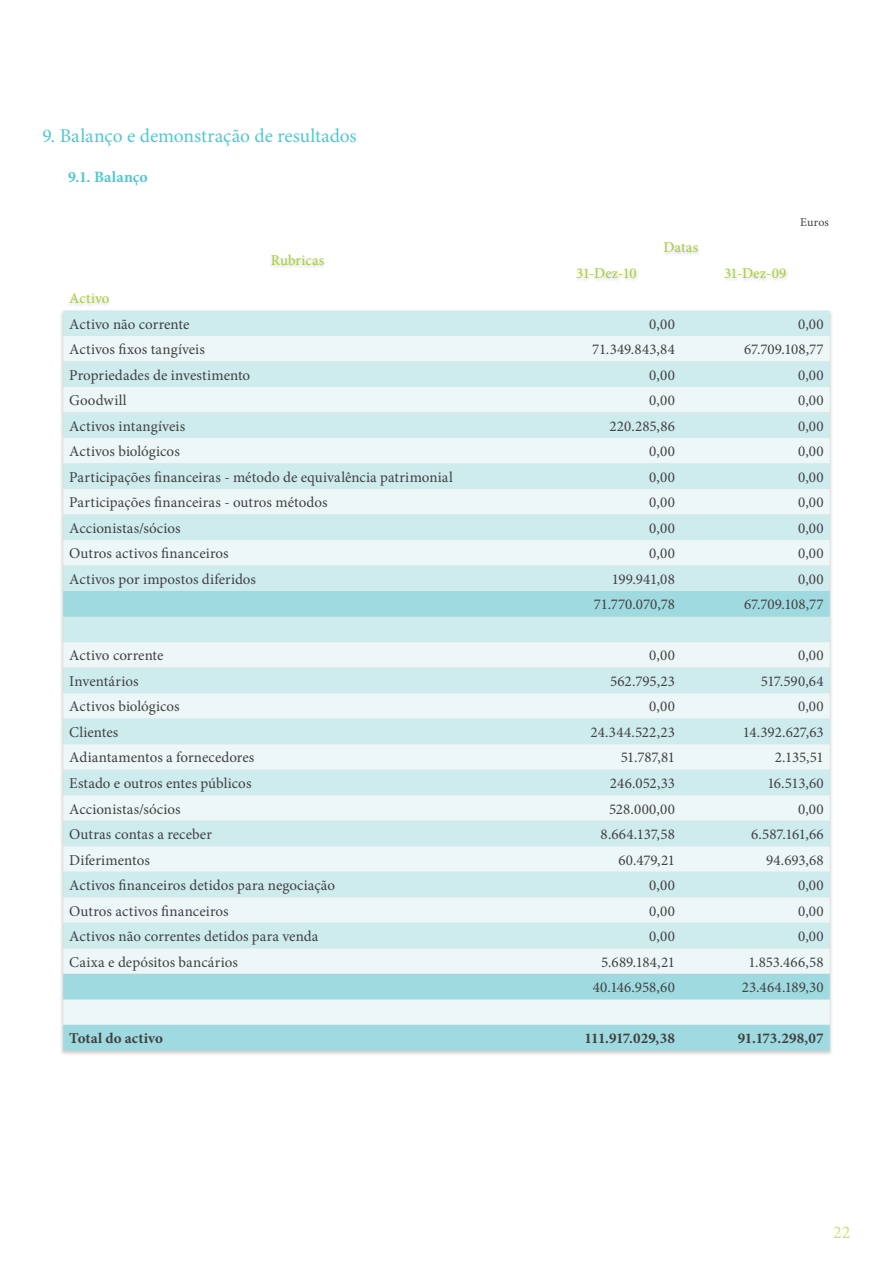
<style>
.page{position:relative;width:893px;height:1263px;background:#fff}
.page>*{position:absolute;margin:0;border:0;box-sizing:border-box;transform-origin:0 0}
.t1{font:19.5px "Minion Pro";letter-spacing:-.005em;color:#56c5d0}
.t2{font:18px "Minion Pro";color:#c8df88}
.t3{font:700 15.75px "Minion Pro";letter-spacing:.005em;color:#56c5d0}
.t4{font:15px "Minion Pro";letter-spacing:.005em;color:#414042}
.t5{font:15px "Minion Pro";letter-spacing:.005em;color:#a6ce39}
.t6{font:700 15px "Minion Pro";letter-spacing:.005em;color:#414042}
.t7{font:700 15px "Minion Pro";letter-spacing:-.03em;color:#414042}
.t8{font:15px "Minion Pro";letter-spacing:-.015em;color:#414042}
.t9{font:12px "Minion Pro";letter-spacing:.01em;color:#414042}
</style>
<div class="page">
<div style="left:60px;top:240px;width:773px;height:816px;background:#000;opacity:.2"></div>
<div style="left:63px;top:310px;width:767px;height:26px;background:#ceebee"></div>
<svg style="left:63px;top:336px;width:767px;height:255px"></svg>
<svg style="left:63px;top:591px;width:767px;height:459px"></svg>
<h1 class="t1" style="left:43px;top:122px;width:316px">9. Balanço e demonstração de resultados</h1>
<p class="t3" style="left:68px;top:165px;width:81px">9.1. Balanço</p>
<p class="t5" style="left:271px;top:250px;width:55px">Rubricas</p>
<p class="t5" style="left:663px;top:237px;width:36px">Datas</p>
<p class="t5" style="left:576px;top:263px;width:62px">31-Dez-10</p>
<p class="t5" style="left:724px;top:263px;width:64px">31-Dez-09</p>
<p class="t9" style="left:800px;top:214px;width:30px">Euros</p>
<p class="t5" style="left:69px;top:288px;width:42px">Activo</p>
<p class="t4" style="left:69px;top:314px;width:122px">Activo não corrente</p>
<p class="t4" style="left:649px;top:314px;width:27px">0,00</p>
<p class="t4" style="left:798px;top:314px;width:27px">0,00</p>
<p class="t4" style="left:69px;top:339px;width:137px">Activos fixos tangíveis</p>
<p class="t4" style="left:592px;top:339px;width:84px">71.349.843,84</p>
<p class="t4" style="left:744px;top:339px;width:81px">67.709.108,77</p>
<p class="t4" style="left:69px;top:365px;width:182px">Propriedades de investimento</p>
<p class="t4" style="left:649px;top:365px;width:27px">0,00</p>
<p class="t4" style="left:798px;top:365px;width:27px">0,00</p>
<p class="t4" style="left:69px;top:390px;width:59px">Goodwill</p>
<p class="t4" style="left:649px;top:390px;width:27px">0,00</p>
<p class="t4" style="left:798px;top:390px;width:27px">0,00</p>
<p class="t4" style="left:69px;top:416px;width:117px">Activos intangíveis</p>
<p class="t4" style="left:610px;top:416px;width:67px">220.285,86</p>
<p class="t4" style="left:798px;top:416px;width:27px">0,00</p>
<p class="t4" style="left:69px;top:441px;width:112px">Activos biológicos</p>
<p class="t4" style="left:649px;top:441px;width:27px">0,00</p>
<p class="t4" style="left:798px;top:441px;width:27px">0,00</p>
<p class="t4" style="left:69px;top:467px;width:385px">Participações financeiras - método de equivalência patrimonial</p>
<p class="t4" style="left:649px;top:467px;width:27px">0,00</p>
<p class="t4" style="left:798px;top:467px;width:27px">0,00</p>
<p class="t4" style="left:69px;top:492px;width:260px">Participações financeiras - outros métodos</p>
<p class="t4" style="left:649px;top:492px;width:27px">0,00</p>
<p class="t4" style="left:798px;top:492px;width:27px">0,00</p>
<p class="t4" style="left:69px;top:518px;width:113px">Accionistas/sócios</p>
<p class="t4" style="left:649px;top:518px;width:27px">0,00</p>
<p class="t4" style="left:798px;top:518px;width:27px">0,00</p>
<p class="t4" style="left:69px;top:543px;width:161px">Outros activos financeiros</p>
<p class="t4" style="left:649px;top:543px;width:27px">0,00</p>
<p class="t4" style="left:798px;top:543px;width:27px">0,00</p>
<p class="t4" style="left:69px;top:569px;width:188px">Activos por impostos diferidos</p>
<p class="t4" style="left:612px;top:569px;width:65px">199.941,08</p>
<p class="t4" style="left:798px;top:569px;width:27px">0,00</p>
<p class="t8" style="left:594px;top:594px;width:83px">71.770.070,78</p>
<p class="t4" style="left:744px;top:594px;width:81px">67.709.108,77</p>
<p class="t4" style="left:69px;top:645px;width:96px">Activo corrente</p>
<p class="t4" style="left:649px;top:645px;width:27px">0,00</p>
<p class="t4" style="left:798px;top:645px;width:27px">0,00</p>
<p class="t4" style="left:69px;top:671px;width:71px">Inventários</p>
<p class="t4" style="left:610px;top:671px;width:66px">562.795,23</p>
<p class="t4" style="left:761px;top:671px;width:64px">517.590,64</p>
<p class="t4" style="left:69px;top:697px;width:112px">Activos biológicos</p>
<p class="t4" style="left:649px;top:697px;width:27px">0,00</p>
<p class="t4" style="left:798px;top:697px;width:27px">0,00</p>
<p class="t4" style="left:69px;top:722px;width:51px">Clientes</p>
<p class="t4" style="left:590px;top:722px;width:86px">24.344.522,23</p>
<p class="t4" style="left:743px;top:722px;width:82px">14.392.627,63</p>
<p class="t4" style="left:69px;top:748px;width:187px">Adiantamentos a fornecedores</p>
<p class="t4" style="left:621px;top:748px;width:56px">51.787,81</p>
<p class="t4" style="left:775px;top:748px;width:51px">2.135,51</p>
<p class="t4" style="left:69px;top:773px;width:184px">Estado e outros entes públicos</p>
<p class="t4" style="left:610px;top:773px;width:67px">246.052,33</p>
<p class="t4" style="left:767px;top:773px;width:58px">16.513,60</p>
<p class="t4" style="left:69px;top:799px;width:113px">Accionistas/sócios</p>
<p class="t4" style="left:609px;top:799px;width:67px">528.000,00</p>
<p class="t4" style="left:798px;top:799px;width:27px">0,00</p>
<p class="t4" style="left:69px;top:824px;width:144px">Outras contas a receber</p>
<p class="t4" style="left:601px;top:824px;width:76px">8.664.137,58</p>
<p class="t4" style="left:751px;top:824px;width:74px">6.587.161,66</p>
<p class="t4" style="left:69px;top:850px;width:82px">Diferimentos</p>
<p class="t4" style="left:618px;top:850px;width:58px">60.479,21</p>
<p class="t4" style="left:766px;top:850px;width:59px">94.693,68</p>
<p class="t4" style="left:69px;top:875px;width:267px">Activos financeiros detidos para negociação</p>
<p class="t4" style="left:649px;top:875px;width:27px">0,00</p>
<p class="t4" style="left:798px;top:875px;width:27px">0,00</p>
<p class="t4" style="left:69px;top:901px;width:161px">Outros activos financeiros</p>
<p class="t4" style="left:649px;top:901px;width:27px">0,00</p>
<p class="t4" style="left:798px;top:901px;width:27px">0,00</p>
<p class="t4" style="left:69px;top:926px;width:251px">Activos não correntes detidos para venda</p>
<p class="t4" style="left:649px;top:926px;width:27px">0,00</p>
<p class="t4" style="left:798px;top:926px;width:27px">0,00</p>
<p class="t4" style="left:69px;top:952px;width:170px">Caixa e depósitos bancários</p>
<p class="t4" style="left:601px;top:952px;width:75px">5.689.184,21</p>
<p class="t4" style="left:748px;top:952px;width:77px">1.853.466,58</p>
<p class="t4" style="left:593px;top:977px;width:84px">40.146.958,60</p>
<p class="t4" style="left:742px;top:977px;width:83px">23.464.189,30</p>
<p class="t6" style="left:69px;top:1028px;width:95px">Total do activo</p>
<p class="t7" style="left:584px;top:1028px;width:92px">111.917.029,38</p>
<p class="t6" style="left:738px;top:1028px;width:87px">91.173.298,07</p>
<p class="t2" style="left:833px;top:1220px;width:19px">22</p>
</div>
